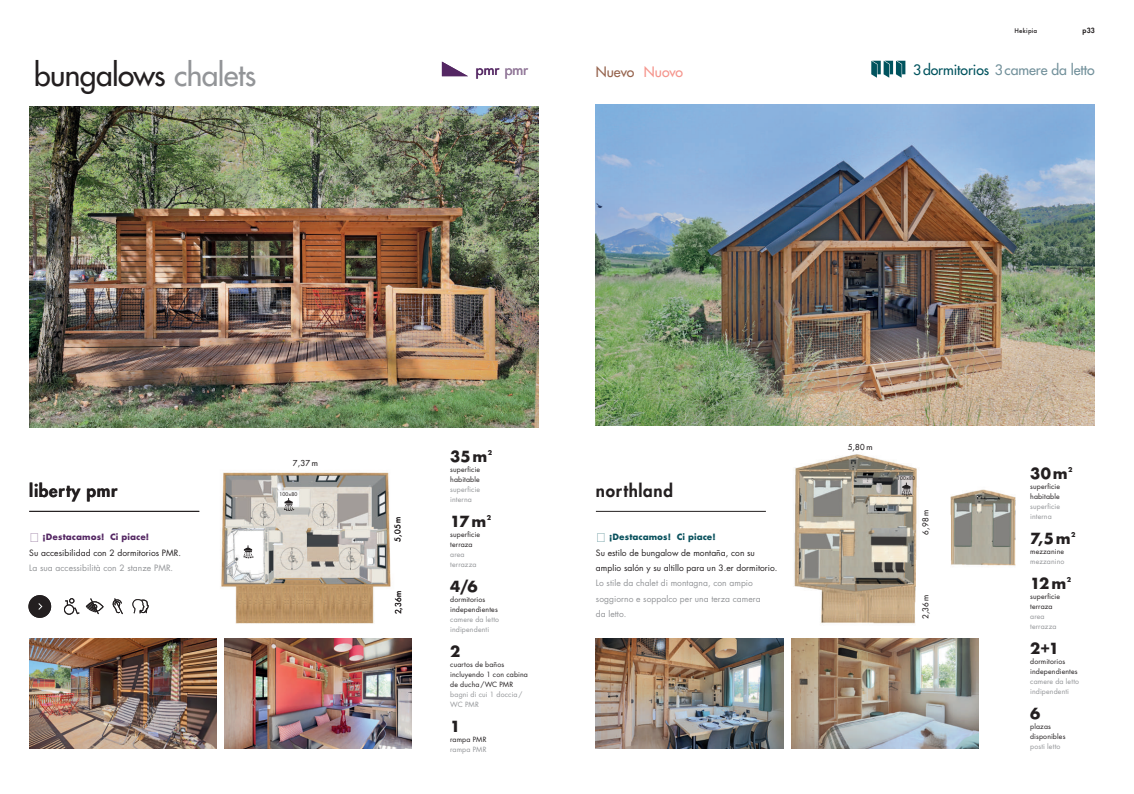
<style>
.page{position:relative;width:1134px;height:794px;background:#fff}
.page>*{position:absolute;margin:0;border:0;box-sizing:border-box;transform-origin:0 0}
.t1{font:500 30px "Futura Std";letter-spacing:-.02em;color:#231f20}
.t2{font:800 17px "Futura Std";letter-spacing:.04em;color:#231f20}
.t3{font:700 15px "Futura ND";letter-spacing:.135em;color:#231f20}
.t4{font:500 14px "Futura Std";letter-spacing:-.005em;color:#74929c}
.t5{font:500 14px "Futura Std";letter-spacing:-.005em;color:#97654f}
.t6{font:500 14px "Futura Std";letter-spacing:-.005em;color:#542763}
.t7{font:8.5px/15.3px "Futura Std";letter-spacing:.005em;color:#231f20}
.t8{font:8.5px/15.3px "Futura Std";letter-spacing:.005em;color:#939598}
.t9{font:700 8.5px "Futura ND";letter-spacing:.005em;color:#09515d}
.t10{font:700 8.5px "Futura ND";letter-spacing:.005em;color:#542763}
.t11{font:500 8px "Futura Std";letter-spacing:.04em;color:#231f20}
.t12{font:7px/10px "Futura Std";letter-spacing:.02em;color:#231f20}
.t13{font:7px/10px "Futura Std";letter-spacing:.02em;color:#939598}
.t14{font:7px "Futura T Medium";letter-spacing:.03em;color:#231f20}
.t15{font:800 7px "Futura Std";color:#231f20}
.t16{font:700 6.4px "Futura ND";color:#231f20}
.t17{font:500 5px "Futura Std";letter-spacing:.06em;color:#231f20}
.s1{color:#939598}
.s2{color:#957c9c}
.s3{color:#f5968e}
.s4{color:#00535e}
</style>
<div class="page">
<img style="left:794px;top:454px;width:221px;height:170px">
<svg style="left:871px;top:61px;width:34px;height:17px"></svg>
<img style="left:596px;top:105px;width:498px;height:320px">
<img style="left:29px;top:106px;width:509px;height:321px">
<img style="left:221px;top:472px;width:170px;height:152px">
<img style="left:225px;top:638px;width:187px;height:111px">
<img style="left:29px;top:638px;width:188px;height:111px">
<svg style="left:442px;top:62px;width:26px;height:14px"></svg>
<hr style="left:29px;top:511px;width:170px;height:1px;background:#231f20">
<svg style="left:64px;top:598px;width:16px;height:16px"></svg>
<svg style="left:86px;top:598px;width:17px;height:17px"></svg>
<svg style="left:112px;top:598px;width:11px;height:17px"></svg>
<svg style="left:132px;top:599px;width:17px;height:15px"></svg>
<div style="left:28px;top:595px;width:23px;height:23px;background:#231f20;border-radius:50%"></div>
<svg style="left:38px;top:603px;width:5px;height:7px"></svg>
<svg style="left:284px;top:498px;width:10px;height:13px"></svg>
<svg style="left:243px;top:545px;width:10px;height:13px"></svg>
<img style="left:791px;top:638px;width:187px;height:111px">
<img style="left:596px;top:638px;width:187px;height:111px">
<hr style="left:596px;top:511px;width:170px;height:1px;background:#231f20">
<svg style="left:901px;top:482px;width:10px;height:14px"></svg>
<h1 class="t1" style="left:34px;top:56px;width:224px">bungalows <span class="s1">chalets</span></h1>
<h3 class="t6" style="left:476px;top:61px;width:54px">pmr <span class="s2">pmr</span></h3>
<h3 class="t5" style="left:596px;top:63px;width:89px">Nuevo <span class="s3">Nuovo</span></h3>
<p class="t14" style="left:1014px;top:26px;width:24px">Hekipia</p>
<p class="t15" style="left:1082px;top:26px;width:14px">p33</p>
<h3 class="t4" style="left:913px;top:61px;width:183px"><span class="s4">3dormitorios</span> 3camere da letto</h3>
<h2 class="t2" style="left:29px;top:480px;width:90px">liberty pmr</h2>
<p class="t10" style="left:43px;top:531px;width:108px">¡Destacamos! Ci piace!</p>
<p class="t7" style="left:29px;top:545px;width:153px">Su accesibilidad con 2 dormitorios PMR.</p>
<p class="t8" style="left:29px;top:560px;width:145px">La sua accessibilità con 2 stanze PMR.</p>
<p class="t11" style="left:293px;top:458px;width:26px">7,37 m</p>
<p class="t11" style="left:293px;top:460px;width:26px">7,37 m</p>
<p class="t17" style="left:280px;top:490px;width:19px">100x80</p>
<p class="t11" style="left:392px;top:542px;width:26px;rotate:-90deg">5,05 m</p>
<p class="t11" style="left:393px;top:614px;width:25px;rotate:-90deg">2,36m</p>
<h3 class="t3" style="left:450px;top:446px;width:39px">35m</h3>
<p class="t16" style="left:488px;top:448px;width:6px">2</p>
<p class="t12" style="left:450px;top:464px;width:31px">superficie habitable</p>
<p class="t13" style="left:450px;top:484px;width:31px">superficie interna</p>
<h3 class="t3" style="left:450px;top:511px;width:38px">17m</h3>
<p class="t16" style="left:487px;top:513px;width:6px">2</p>
<p class="t12" style="left:450px;top:529px;width:31px">superficie terraza</p>
<p class="t13" style="left:450px;top:549px;width:28px">area terrazza</p>
<h3 class="t3" style="left:450px;top:576px;width:29px">4/6</h3>
<p class="t12" style="left:450px;top:594px;width:49px">dormitorios independientes</p>
<p class="t13" style="left:450px;top:614px;width:50px">camere da letto indipendenti</p>
<h3 class="t3" style="left:450px;top:641px;width:12px">2</h3>
<p class="t12" style="left:450px;top:659px;width:79px">cuartos de baños incluyendo 1 con cabina de ducha/WC PMR</p>
<p class="t13" style="left:450px;top:689px;width:74px">bagni di cui 1 doccia/<br>WC PMR</p>
<h3 class="t3" style="left:450px;top:716px;width:12px">1</h3>
<p class="t12" style="left:450px;top:734px;width:38px">rampa PMR</p>
<p class="t13" style="left:450px;top:744px;width:38px">rampa PMR</p>
<h2 class="t2" style="left:596px;top:480px;width:79px">northland</h2>
<p class="t9" style="left:609px;top:531px;width:108px">¡Destacamos! Ci piace!</p>
<p class="t7" style="left:596px;top:545px;width:183px">Su estilo de bungalow de montaña, con su amplio salón y su altillo para un 3.er dormitorio.</p>
<p class="t8" style="left:596px;top:576px;width:166px">Lo stile da chalet di montagna, con ampio soggiorno e soppalco per una terza camera da letto.</p>
<p class="t11" style="left:848px;top:442px;width:26px">5,80 m</p>
<p class="t17" style="left:897px;top:475px;width:19px">100x80</p>
<p class="t11" style="left:921px;top:535px;width:26px;rotate:-90deg">6,98 m</p>
<p class="t11" style="left:921px;top:618px;width:25px;rotate:-90deg">2,36m</p>
<h3 class="t3" style="left:1030px;top:463px;width:39px">30m</h3>
<p class="t16" style="left:1068px;top:465px;width:6px">2</p>
<p class="t12" style="left:1030px;top:481px;width:31px">superficie habitable</p>
<p class="t13" style="left:1030px;top:501px;width:31px">superficie interna</p>
<h3 class="t3" style="left:1030px;top:528px;width:42px">7,5m</h3>
<p class="t16" style="left:1071px;top:530px;width:6px">2</p>
<p class="t12" style="left:1030px;top:546px;width:35px">mezzanine</p>
<p class="t13" style="left:1030px;top:556px;width:36px">mezzanino</p>
<h3 class="t3" style="left:1030px;top:573px;width:38px">12m</h3>
<p class="t16" style="left:1067px;top:575px;width:6px">2</p>
<p class="t12" style="left:1030px;top:591px;width:31px">superficie terraza</p>
<p class="t13" style="left:1030px;top:611px;width:28px">area terrazza</p>
<h3 class="t3" style="left:1030px;top:638px;width:30px">2+1</h3>
<p class="t12" style="left:1030px;top:656px;width:49px">dormitorios independientes</p>
<p class="t13" style="left:1030px;top:676px;width:50px">camere da letto indipendenti</p>
<h3 class="t3" style="left:1030px;top:703px;width:12px">6</h3>
<p class="t12" style="left:1030px;top:721px;width:37px">plazas disponibles</p>
<p class="t13" style="left:1030px;top:741px;width:32px">posti letto</p>
</div>
